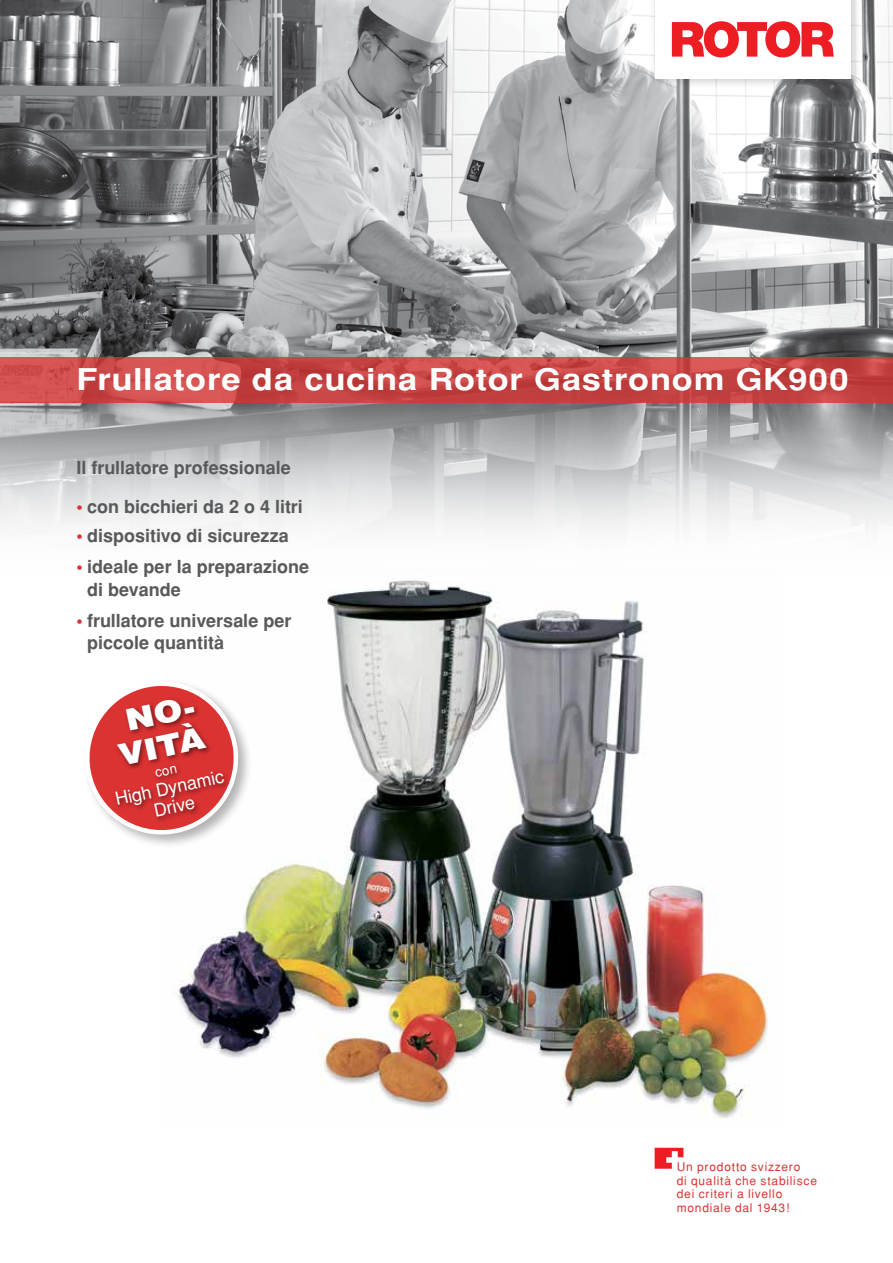
<style>
.page{position:relative;width:893px;height:1263px;background:#fff}
.page>*{position:absolute;margin:0;border:0;box-sizing:border-box;transform-origin:0 0}
.t1{font:700 30px "Helvetica";letter-spacing:.02em;color:#fff;scale:1.15 1}
.t2{font:900 30px/33px "Helvetica";color:#fff;text-align:center;scale:1.15 1}
.t3{font:700 18px/22.5px "Helvetica";color:#58595b}
.t4{font:18px/19.5px "Helvetica";color:#fff;text-align:center}
.t5{font:12px/13.5px "Helvetica";letter-spacing:.065em;color:#db3232}
.s1{color:#db3232}
</style>
<div class="page">
<img style="left:174px;top:580px;width:594px;height:539px">
<img style="left:0;top:0;width:893px;height:531px">
<svg style="left:0;top:357px;width:893px;height:46px;background:#c84645"></svg>
<svg style="left:655px;top:1148px;width:28px;height:21px"></svg>
<div style="left:82px;top:679px;width:171px;height:171px;background:#000;opacity:.3"></div>
<div style="left:650px;top:0;width:212px;height:89px;background:#000;opacity:.2"></div>
<div style="left:655px;top:0;width:195px;height:78px;background:#fff"></div>
<svg style="left:672px;top:21px;width:162px;height:36px"></svg>
<svg style="left:84px;top:680px;width:155px;height:157px"></svg>
<h1 class="t1" style="left:77px;top:362px;width:673px">Frullatore da cucina Rotor Gastronom GK900</h1>
<p class="t3" style="left:77px;top:457px;width:216px">Il frullatore professionale</p>
<p class="t3" style="left:77px;top:496px;width:228px"><span class="s1">•</span> con bicchieri da 2 o 4 litri</p>
<p class="t3" style="left:77px;top:524px;width:214px"><span class="s1">•</span> dispositivo di sicurezza</p>
<p class="t3" style="left:87px;top:555px;width:224px;text-indent:-11px"><span class="s1">•</span> ideale per la preparazione di bevande</p>
<p class="t3" style="left:87px;top:609px;width:206px;text-indent:-11px"><span class="s1">•</span> frullatore universale per piccole quantità</p>
<h1 class="t2" style="left:108px;top:706px;width:78px;rotate:-12deg">NO-<br>VITÀ</h1>
<p class="t4" style="left:113px;top:789px;width:112px;rotate:-12deg">High Dynamic<br>Drive</p>
<p class="t5" style="left:677px;top:1160px;width:142px">Un prodotto svizzero<br>di qualità che stabilisce dei criteri a livello mondiale dal 1943!</p>
</div>
